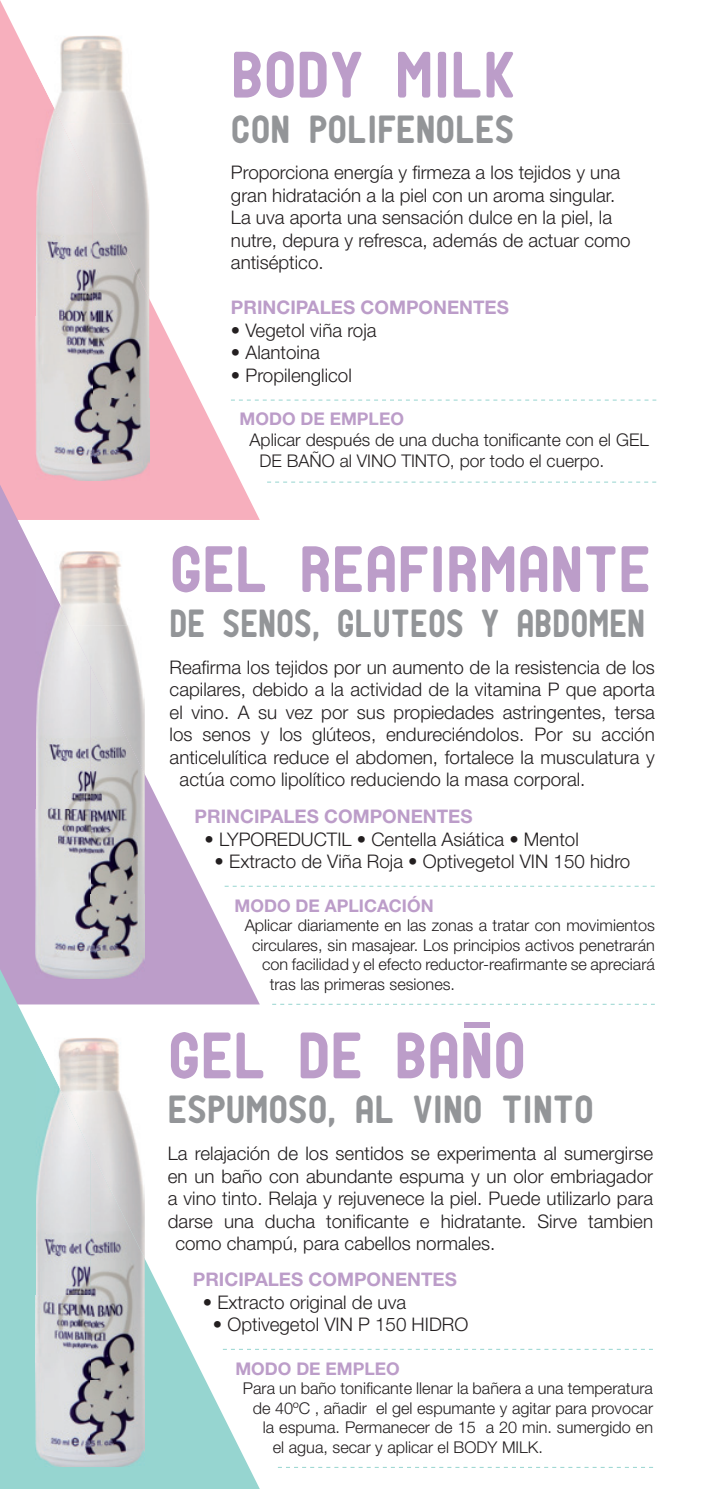
<style>
.page{position:relative;width:709px;height:1489px;background:#fff}
.page>*{position:absolute;margin:0;border:0;box-sizing:border-box;transform-origin:0 0}
.t1{font:62.5px "PTF NORDIC Round";color:#bc9dc9}
.t2{font:37.5px "PTF NORDIC Round";color:#939598}
.t3{font:37.5px "PTF NORDIC Round";color:#939598;scale:.91 1}
.t4{font:300 18.75px/22.5px "Helvetica Neue";color:#231f20}
.t5{font:700 18.75px "Helvetica Neue";color:#bc9dc9}
.t6{font:300 17.5px/21px "Helvetica Neue";color:#231f20}
.t7{font:700 17.5px "Helvetica Neue";color:#bc9dc9}
.t8{font:300 16.25px "Helvetica Neue";color:#231f20}
</style>
<div class="page">
<svg style="left:262px;top:399px;width:394px;height:1px"></svg>
<svg style="left:267px;top:481px;width:389px;height:1px"></svg>
<svg style="left:0;top:0;width:259px;height:484px"></svg>
<svg style="left:0;top:484px;width:260px;height:485px"></svg>
<svg style="left:0;top:969px;width:260px;height:519px"></svg>
<img style="left:36px;top:35px;width:113px;height:88px">
<img style="left:93px;top:123px;width:56px;height:62px">
<img style="left:36px;top:72px;width:57px;height:408px">
<img style="left:92px;top:185px;width:57px;height:295px">
<img style="left:36px;top:551px;width:109px;height:74px">
<img style="left:90px;top:625px;width:55px;height:40px">
<img style="left:36px;top:556px;width:54px;height:422px">
<img style="left:90px;top:665px;width:55px;height:313px">
<img style="left:36px;top:1037px;width:109px;height:112px">
<img style="left:36px;top:1040px;width:54px;height:425px">
<img style="left:90px;top:1149px;width:55px;height:316px">
<svg style="left:225px;top:885px;width:430px;height:1px"></svg>
<svg style="left:272px;top:1003px;width:383px;height:1px"></svg>
<svg style="left:223px;top:1348px;width:430px;height:1px"></svg>
<svg style="left:278px;top:1466px;width:375px;height:1px"></svg>
<div style="left:464px;top:1022px;width:26px;height:5px;background:#bc9dc9"></div>
<h1 class="t1" style="left:231px;top:48px;width:287px">BODY MILK</h1>
<h2 class="t2" style="left:231px;top:113px;width:285px">CON POLIFENOLES</h2>
<p class="t4" style="left:231px;top:161px;width:401px">Proporciona energía y firmeza a los tejidos y una gran hidratación a la piel con un aroma singular.<br>La uva aporta una sensación dulce en la piel, la nutre, depura y refresca, además de actuar como antiséptico.</p>
<p class="t5" style="left:231px;top:296px;width:279px">PRINCIPALES COMPONENTES</p>
<p class="t4" style="left:231px;top:318px;width:147px">• Vegetol viña roja</p>
<p class="t4" style="left:231px;top:341px;width:90px">• Alantoina</p>
<p class="t4" style="left:231px;top:363px;width:122px">• Propilenglicol</p>
<p class="t7" style="left:239px;top:408px;width:166px">MODO DE EMPLEO</p>
<p class="t6" style="left:259px;top:429px;width:391px;text-indent:-10px">Aplicar después de una ducha tonificante con el GEL<br>DE BAÑO al VINO TINTO, por todo el cuerpo.</p>
<h1 class="t1" style="left:170px;top:542px;width:483px">GEL REAFIRMANTE</h1>
<h2 class="t3" style="left:170px;top:607px;width:524px">DE SENOS, GLUTEOS Y ABDOMEN</h2>
<p class="t4" style="left:170px;top:655px;width:487px">Reafirma los tejidos por un aumento de la resistencia de los</p>
<p class="t4" style="left:170px;top:678px;width:487px">capilares, debido a la actividad de la vitamina P que aporta</p>
<p class="t4" style="left:170px;top:700px;width:487px">el vino. A su vez por sus propiedades astringentes, tersa</p>
<p class="t4" style="left:170px;top:723px;width:486px">los senos y los glúteos, endureciéndolos. Por su acción</p>
<p class="t4" style="left:170px;top:745px;width:487px">anticelulítica reduce el abdomen, fortalece la musculatura y</p>
<p class="t4" style="left:180px;top:768px;width:407px">actúa como lipolítico reduciendo la masa corporal.</p>
<p class="t5" style="left:195px;top:804px;width:279px">PRINCIPALES COMPONENTES</p>
<p class="t4" style="left:205px;top:827px;width:376px">• LYPOREDUCTIL • Centella Asiática • Mentol</p>
<p class="t4" style="left:215px;top:849px;width:417px">• Extracto de Viña Roja • Optivegetol VIN 150 hidro</p>
<p class="t7" style="left:235px;top:894px;width:200px">MODO DE APLICACIÓN</p>
<p class="t8" style="left:245px;top:915px;width:412px">Aplicar diariamente en las zonas a tratar con movimientos</p>
<p class="t8" style="left:252px;top:934px;width:404px">circulares, sin masajear. Los principios activos penetrarán</p>
<p class="t8" style="left:262px;top:954px;width:394px">con facilidad y el efecto reductor-reafirmante se apreciará</p>
<p class="t8" style="left:270px;top:973px;width:187px">tras las primeras sesiones.</p>
<h1 class="t1" style="left:168px;top:1028px;width:360px">GEL DE BANO</h1>
<h2 class="t2" style="left:168px;top:1093px;width:427px">ESPUMOSO, AL VINO TINTO</h2>
<p class="t4" style="left:168px;top:1141px;width:487px">La relajación de los sentidos se experimenta al sumergirse</p>
<p class="t4" style="left:168px;top:1164px;width:486px">en un baño con abundante espuma y un olor embriagador</p>
<p class="t4" style="left:168px;top:1186px;width:486px">a vino tinto. Relaja y rejuvenece la piel. Puede utilizarlo para</p>
<p class="t4" style="left:168px;top:1209px;width:486px">darse una ducha tonificante e hidratante. Sirve tambien</p>
<p class="t4" style="left:175px;top:1231px;width:321px">como champú, para cabellos normales.</p>
<p class="t5" style="left:193px;top:1267px;width:265px">PRICIPALES COMPONENTES</p>
<p class="t4" style="left:203px;top:1290px;width:205px">• Extracto original de uva</p>
<p class="t4" style="left:213px;top:1312px;width:257px">• Optivegetol VIN P 150 HIDRO</p>
<p class="t7" style="left:235px;top:1357px;width:166px">MODO DE EMPLEO</p>
<p class="t8" style="left:243px;top:1378px;width:411px">Para un baño tonificante llenar la bañera a una temperatura</p>
<p class="t8" style="left:253px;top:1397px;width:402px">de 40ºC , añadir el gel espumante y agitar para provocar</p>
<p class="t8" style="left:263px;top:1417px;width:392px">la espuma. Permanecer de 15 a 20 min. sumergido en</p>
<p class="t8" style="left:273px;top:1436px;width:272px">el agua, secar y aplicar el BODY MILK.</p>
</div>
